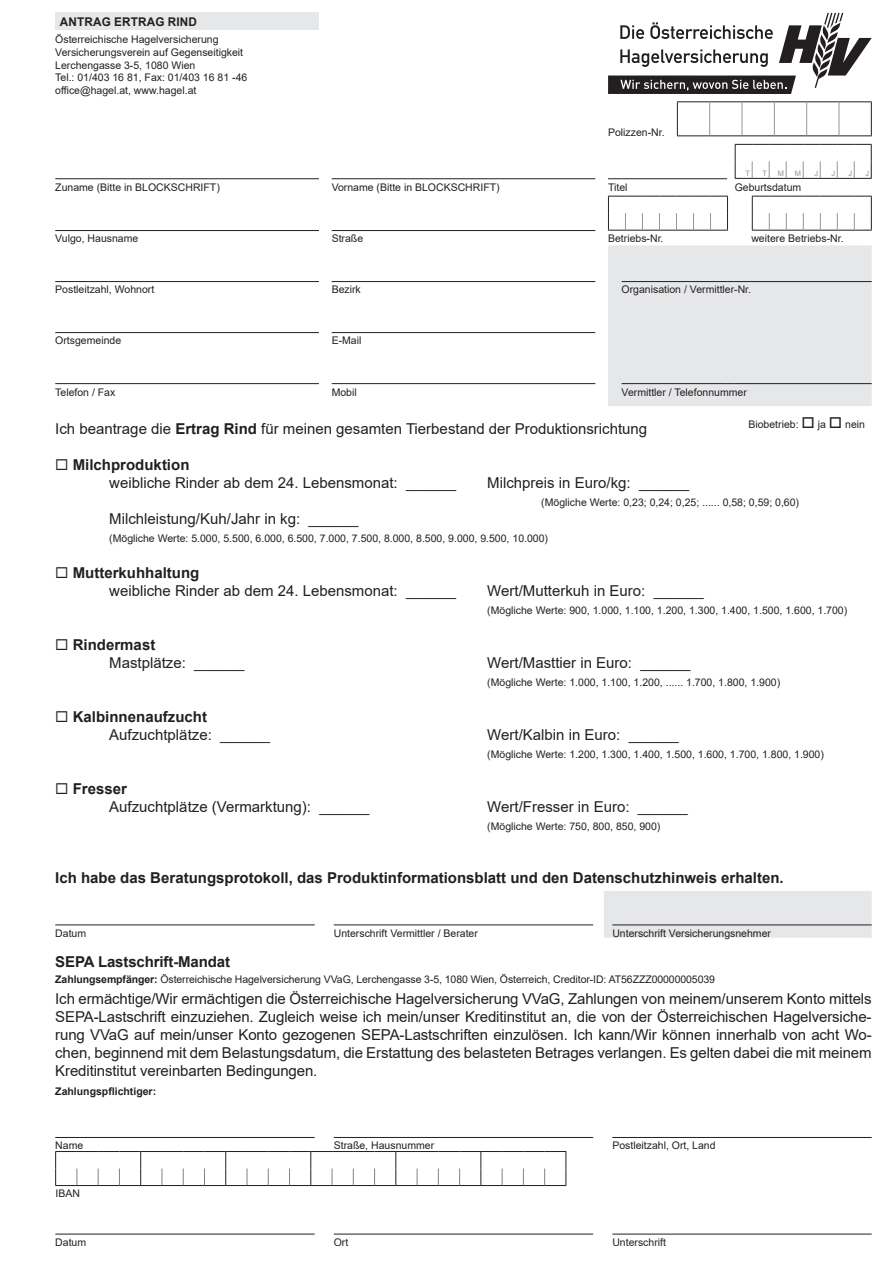
<style>
.page{position:relative;width:893px;height:1263px;background:#fff}
.page>*{position:absolute;margin:0;border:0;box-sizing:border-box;transform-origin:0 0}
.ant_Fließtext{font:15px/18px "Arial";color:#231f20;text-align:justify}
.ant_Fließtext-2{font:700 15px "Arial";color:#231f20}
.klein{font:15px "Arial";color:#231f20}
.ANTRAG{font:700 12px "Arial";letter-spacing:.015em;color:#231f20}
.klein-2{font:10.5px/12.6px "Arial";color:#231f20}
.ant_Fließtext-3{font:10.5px "Arial";color:#231f20}
.t1{font:700 10.5px "Arial";color:#231f20}
.t2{font:7.5px "Arial";color:#939598}
.s1{font-weight:700}
</style>
<div class="page">
<hr style="left:677px;top:101px;width:33px;height:1px;background:#231f20">
<hr style="left:677px;top:102px;width:1px;height:33px;background:#231f20">
<hr style="left:710px;top:101px;width:32px;height:1px;background:#231f20">
<hr style="left:742px;top:101px;width:32px;height:1px;background:#231f20">
<hr style="left:774px;top:101px;width:33px;height:1px;background:#231f20">
<hr style="left:807px;top:101px;width:32px;height:1px;background:#231f20">
<hr style="left:839px;top:101px;width:33px;height:1px;background:#231f20">
<hr style="left:871px;top:102px;width:1px;height:33px;background:#231f20">
<hr style="left:677px;top:135px;width:33px;height:1px;background:#231f20">
<hr style="left:710px;top:135px;width:32px;height:1px;background:#231f20">
<hr style="left:742px;top:135px;width:32px;height:1px;background:#231f20">
<hr style="left:774px;top:135px;width:33px;height:1px;background:#231f20">
<hr style="left:807px;top:135px;width:32px;height:1px;background:#231f20">
<hr style="left:839px;top:135px;width:33px;height:1px;background:#231f20">
<hr style="left:709px;top:102px;width:1px;height:33px;background:#939598">
<hr style="left:742px;top:102px;width:1px;height:33px;background:#939598">
<hr style="left:774px;top:102px;width:1px;height:33px;background:#939598">
<hr style="left:806px;top:102px;width:1px;height:33px;background:#939598">
<hr style="left:839px;top:102px;width:1px;height:33px;background:#939598">
<svg style="left:608px;top:13px;width:264px;height:81px"></svg>
<div style="left:55px;top:13px;width:264px;height:17px;background:#e6e7e9"></div>
<hr style="left:55px;top:281px;width:264px;height:1px;background:#231f20">
<hr style="left:332px;top:281px;width:263px;height:1px;background:#231f20">
<hr style="left:55px;top:178px;width:264px;height:1px;background:#231f20">
<hr style="left:55px;top:230px;width:264px;height:1px;background:#231f20">
<hr style="left:55px;top:332px;width:264px;height:1px;background:#231f20">
<hr style="left:55px;top:383px;width:264px;height:1px;background:#231f20">
<hr style="left:332px;top:178px;width:263px;height:1px;background:#231f20">
<hr style="left:332px;top:230px;width:263px;height:1px;background:#231f20">
<hr style="left:332px;top:332px;width:263px;height:1px;background:#231f20">
<hr style="left:332px;top:383px;width:263px;height:1px;background:#231f20">
<svg style="left:608px;top:178px;width:14px;height:1px"></svg>
<hr style="left:622px;top:178px;width:105px;height:1px;background:#231f20">
<div style="left:608px;top:245px;width:264px;height:161px;background:#e6e7e9"></div>
<hr style="left:735px;top:383px;width:137px;height:1px;background:#231f20">
<svg style="left:735px;top:144px;width:137px;height:35px"></svg>
<svg style="left:608px;top:196px;width:120px;height:35px"></svg>
<svg style="left:752px;top:196px;width:120px;height:35px"></svg>
<div style="left:604px;top:891px;width:268px;height:47px;background:#e6e7e9"></div>
<hr style="left:334px;top:924px;width:259px;height:1px;background:#231f20">
<hr style="left:612px;top:924px;width:260px;height:1px;background:#231f20">
<hr style="left:55px;top:924px;width:260px;height:1px;background:#231f20">
<svg style="left:55px;top:1151px;width:512px;height:35px"></svg>
<hr style="left:334px;top:1137px;width:259px;height:1px;background:#231f20">
<hr style="left:612px;top:1137px;width:260px;height:1px;background:#231f20">
<hr style="left:55px;top:1137px;width:260px;height:1px;background:#231f20">
<hr style="left:334px;top:1234px;width:259px;height:1px;background:#231f20">
<hr style="left:612px;top:1234px;width:260px;height:1px;background:#231f20">
<hr style="left:55px;top:1234px;width:260px;height:1px;background:#231f20">
<p class="ANTRAG" style="left:60px;top:13px;width:139px">ANTRAG ERTRAG RIND</p>
<p class="klein-2" style="left:55px;top:33px;width:194px">Österreichische Hagelversicherung Versicherungsverein auf Gegenseitigkeit Lerchengasse 3-5, 1080 Wien<br>Tel.: 01/403 16 81, Fax: 01/403 16 81 -46 office@hagel.at, www.hagel.at</p>
<p class="klein-2" style="left:608px;top:126px;width:58px">Polizzen-Nr.</p>
<p class="t2" style="left:746px;top:168px;width:6px">T</p>
<p class="t2" style="left:763px;top:168px;width:6px">T</p>
<p class="t2" style="left:778px;top:168px;width:8px">M</p>
<p class="t2" style="left:795px;top:168px;width:8px">M</p>
<p class="t2" style="left:814px;top:168px;width:5px">J</p>
<p class="t2" style="left:831px;top:168px;width:5px">J</p>
<p class="t2" style="left:848px;top:168px;width:5px">J</p>
<p class="t2" style="left:865px;top:168px;width:5px">J</p>
<p class="klein-2" style="left:55px;top:181px;width:166px">Zuname (Bitte in BLOCKSCHRIFT)</p>
<p class="klein-2" style="left:332px;top:181px;width:170px">Vorname (Bitte in BLOCKSCHRIFT)</p>
<p class="klein-2" style="left:608px;top:181px;width:21px">Titel</p>
<p class="klein-2" style="left:735px;top:181px;width:68px">Geburtsdatum</p>
<p class="klein-2" style="left:55px;top:232px;width:85px">Vulgo, Hausname</p>
<p class="klein-2" style="left:332px;top:232px;width:33px">Straße</p>
<p class="klein-2" style="left:608px;top:232px;width:57px">Betriebs-Nr.</p>
<p class="klein-2" style="left:751px;top:232px;width:94px">weitere Betriebs-Nr.</p>
<p class="klein-2" style="left:55px;top:283px;width:101px">Postleitzahl, Wohnort</p>
<p class="klein-2" style="left:332px;top:283px;width:31px">Bezirk</p>
<p class="klein-2" style="left:622px;top:283px;width:131px">Organisation / Vermittler-Nr.</p>
<p class="klein-2" style="left:55px;top:334px;width:67px">Ortsgemeinde</p>
<p class="klein-2" style="left:332px;top:334px;width:31px">E-Mail</p>
<p class="klein-2" style="left:55px;top:385px;width:62px">Telefon / Fax</p>
<p class="klein-2" style="left:332px;top:385px;width:27px">Mobil</p>
<p class="klein-2" style="left:622px;top:385px;width:127px">Vermittler / Telefonnummer</p>
<p class="klein-2" style="left:748px;top:417px;width:118px">Biobetrieb: □ ja □ nein</p>
<p class="ant_Fließtext" style="left:55px;top:420px;width:593px">Ich beantrage die <span class="s1">Ertrag Rind</span> für meinen gesamten Tierbestand der Produktionsrichtung</p>
<p class="ant_Fließtext-2" style="left:55px;top:454px;width:136px">◻ Milchproduktion</p>
<p class="ant_Fließtext" style="left:109px;top:474px;width:348px">weibliche Rinder ab dem 24. Lebensmonat: ______</p>
<p class="ant_Fließtext" style="left:487px;top:474px;width:203px">Milchpreis in Euro/kg: ______</p>
<p class="klein-2" style="left:541px;top:496px;width:259px">(Mögliche Werte: 0,23; 0,24; 0,25; ...... 0,58; 0,59; 0,60)</p>
<p class="klein" style="left:109px;top:508px;width:251px">Milchleistung/Kuh/Jahr in kg: ______</p>
<p class="klein-2" style="left:109px;top:532px;width:440px">(Mögliche Werte: 5.000, 5.500, 6.000, 6.500, 7.000, 7.500, 8.000, 8.500, 9.000, 9.500, 10.000)</p>
<p class="ant_Fließtext-2" style="left:55px;top:562px;width:146px">◻ Mutterkuhhaltung</p>
<p class="ant_Fließtext" style="left:109px;top:582px;width:348px">weibliche Rinder ab dem 24. Lebensmonat: ______</p>
<p class="ant_Fließtext" style="left:487px;top:582px;width:218px">Wert/Mutterkuh in Euro: ______</p>
<p class="klein-2" style="left:487px;top:604px;width:361px">(Mögliche Werte: 900, 1.000, 1.100, 1.200, 1.300, 1.400, 1.500, 1.600, 1.700)</p>
<p class="ant_Fließtext-2" style="left:55px;top:634px;width:102px">◻ Rindermast</p>
<p class="ant_Fließtext" style="left:109px;top:654px;width:137px">Mastplätze: ______</p>
<p class="ant_Fließtext" style="left:487px;top:654px;width:205px">Wert/Masttier in Euro: ______</p>
<p class="klein-2" style="left:487px;top:676px;width:294px">(Mögliche Werte: 1.000, 1.100, 1.200, ...... 1.700, 1.800, 1.900)</p>
<p class="ant_Fließtext-2" style="left:55px;top:706px;width:153px">◻ Kalbinnenaufzucht</p>
<p class="ant_Fließtext" style="left:109px;top:726px;width:162px">Aufzuchtplätze: ______</p>
<p class="ant_Fließtext" style="left:487px;top:726px;width:193px">Wert/Kalbin in Euro: ______</p>
<p class="klein-2" style="left:487px;top:748px;width:338px">(Mögliche Werte: 1.200, 1.300, 1.400, 1.500, 1.600, 1.700, 1.800, 1.900)</p>
<p class="ant_Fließtext-2" style="left:55px;top:778px;width:73px">◻ Fresser</p>
<p class="ant_Fließtext" style="left:109px;top:798px;width:262px">Aufzuchtplätze (Vermarktung): ______</p>
<p class="ant_Fließtext" style="left:487px;top:798px;width:202px">Wert/Fresser in Euro: ______</p>
<p class="ant_Fließtext-3" style="left:487px;top:819px;width:175px">(Mögliche Werte: 750, 800, 850, 900)</p>
<p class="ant_Fließtext-2" style="left:55px;top:867px;width:730px">Ich habe das Beratungsprotokoll, das Produktinformationsblatt und den Datenschutzhinweis erhalten.</p>
<p class="klein-2" style="left:55px;top:927px;width:32px">Datum</p>
<p class="klein-2" style="left:334px;top:927px;width:146px">Unterschrift Vermittler / Berater</p>
<p class="klein-2" style="left:612px;top:927px;width:160px">Unterschrift Versicherungsnehmer</p>
<p class="ant_Fließtext-2" style="left:55px;top:951px;width:176px">SEPA Lastschrift-Mandat</p>
<p class="klein-2" style="left:55px;top:972px;width:661px"><span class="s1">Zahlungsempfänger:</span> Österreichische Hagelversicherung VVaG, Lerchengasse 3-5, 1080 Wien, Österreich, Creditor-ID: AT56ZZZ00000005039</p>
<p class="ant_Fließtext" style="left:55px;top:989px;width:818px">Ich ermächtige/Wir ermächtigen die Österreichische Hagelversicherung VVaG, Zahlungen von meinem/unserem Konto mittels SEPA-Lastschrift einzuziehen. Zugleich weise ich mein/unser Kreditinstitut an, die von der Österreichischen Hagelversiche&shy;rung VVaG auf mein/unser Konto gezogenen SEPA-Lastschriften einzulösen. Ich kann/Wir können innerhalb von acht Wo&shy;chen, beginnend mit dem Belastungsdatum, die Erstattung des belasteten Betrages verlangen. Es gelten dabei die mit meinem Kreditinstitut vereinbarten Bedingungen.</p>
<p class="t1" style="left:55px;top:1084px;width:102px">Zahlungspflichtiger:</p>
<p class="klein-2" style="left:55px;top:1139px;width:30px">Name</p>
<p class="klein-2" style="left:334px;top:1139px;width:102px">Straße, Hausnummer</p>
<p class="klein-2" style="left:612px;top:1139px;width:105px">Postleitzahl, Ort, Land</p>
<p class="klein-2" style="left:56px;top:1187px;width:26px">IBAN</p>
<p class="klein-2" style="left:55px;top:1236px;width:32px">Datum</p>
<p class="klein-2" style="left:334px;top:1236px;width:16px">Ort</p>
<p class="klein-2" style="left:612px;top:1236px;width:55px">Unterschrift</p>
</div>
